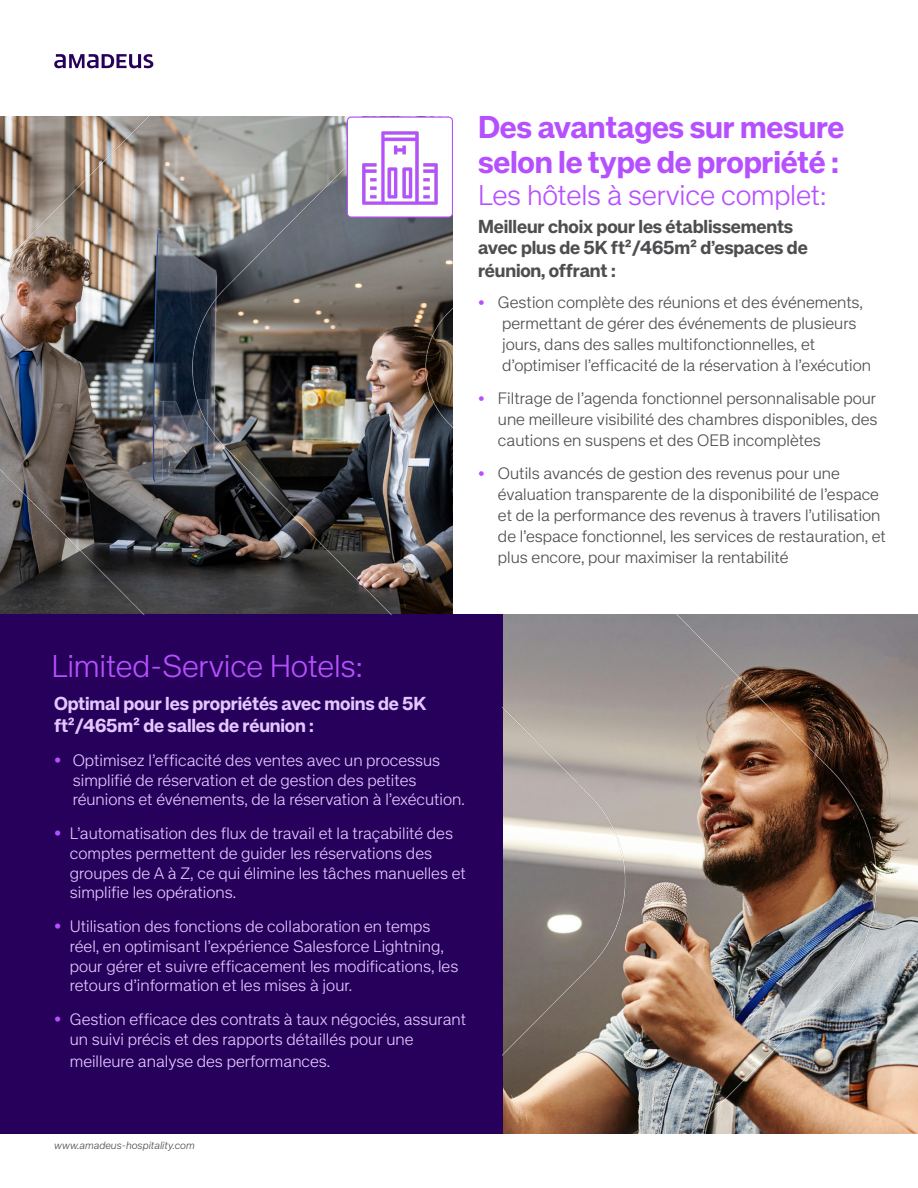
<style>
.page{position:relative;width:918px;height:1188px;background:#fff}
.page>*{position:absolute;margin:0;border:0;box-sizing:border-box;transform-origin:0 0}
.t1{font:700 31.5px/34.8px "Amadeus Neue";letter-spacing:-.01em;color:#b650ff}
.t2{font:300 31.5px "Amadeus Neue";letter-spacing:-.01em;color:#b650ff}
.t3{font:300 28.5px "Amadeus Neue";letter-spacing:-.01em;color:#b650ff}
.t4{font:700 18.75px/21.8px "Amadeus Neue";letter-spacing:-.01em;color:#4e4d50}
.t5{font:700 18.75px/22.5px "Amadeus Neue";letter-spacing:-.01em;color:#e4c7ff}
.t6{font:300 16.5px/19.8px "Amadeus Neue";color:#e4c7ff}
.t7{font:300 16.5px/21px "Amadeus Neue";color:#4e4d50}
.t8{font:italic 300 10.5px "Amadeus Neue";color:#4e4d50}
.s1{font-weight:900;color:#b650ff}
.s2{font-weight:900;font-size:18px;color:#b650ff}
</style>
<div class="page">
<svg style="left:54px;top:54px;width:99px;height:14px"></svg>
<img style="left:0;top:117px;width:453px;height:498px">
<div style="left:0;top:615px;width:503px;height:519px;background:#26005a"></div>
<img style="left:503px;top:615px;width:415px;height:519px">
<img style="left:347px;top:116px;width:106px;height:104px">
<p class="t1" style="left:478px;top:110px;width:368px">Des avantages sur mesure selon le type de propriété :</p>
<p class="t3" style="left:478px;top:179px;width:350px">Les hôtels à service complet:</p>
<p class="t4" style="left:478px;top:216px;width:331px">Meilleur choix pour les établissements avec plus de 5K ft²/465m² d’espaces de réunion, offrant :</p>
<p class="t7" style="left:502px;top:292px;width:371px;text-indent:-24px"><span class="s1">•</span> Gestion complète des réunions et des événements, permettant de gérer des événements de plusieurs jours, dans des salles multifonctionnelles, et d’optimiser l’efficacité de la réservation à l’exécution</p>
<p class="t7" style="left:498px;top:388px;width:381px;text-align:justify;text-indent:-20px"><span class="s1">•</span> Filtrage de l’agenda fonctionnel personnalisable pour une meilleure visibilité des chambres disponibles, des cautions en suspens et des OEB incomplètes</p>
<p class="t7" style="left:498px;top:463px;width:390px;text-indent:-20px"><span class="s1">•</span> Outils avancés de gestion des revenus pour une évaluation transparente de la disponibilité de l’espace et de la performance des revenus à travers l’utilisation de l’espace fonctionnel, les services de restauration, et plus encore, pour maximiser la rentabilité</p>
<p class="t2" style="left:51px;top:649px;width:313px">Limited-Service Hotels:</p>
<p class="t5" style="left:54px;top:692px;width:374px">Optimal pour les propriétés avec moins de 5K ft²/465m² de salles de réunion :</p>
<p class="t6" style="left:73px;top:750px;width:394px;text-indent:-19px"><span class="s2">•</span> Optimisez l’efficacité des ventes avec un processus simplifié de réservation et de gestion des petites réunions et événements, de la réservation à l’exécution.</p>
<p class="t6" style="left:70px;top:824px;width:398px;text-indent:-16px"><span class="s2">•</span> L’automatisation des flux de travail et la traçabilité des comptes permettent de guider les réservations des groupes de A à Z, ce qui élimine les tâches manuelles et simplifie les opérations.</p>
<p class="t6" style="left:70px;top:917px;width:390px;text-indent:-16px"><span class="s2">•</span> Utilisation des fonctions de collaboration en temps réel, en optimisant l’expérience Salesforce Lightning, pour gérer et suivre efficacement les modifications, les retours d’information et les mises à jour.</p>
<p class="t6" style="left:70px;top:1010px;width:398px;text-indent:-16px"><span class="s2">•</span> Gestion efficace des contrats à taux négociés, assurant un suivi précis et des rapports détaillés pour une</p>
<p class="t6" style="left:70px;top:1052px;width:262px">meilleure analyse des performances.</p>
<p class="t8" style="left:54px;top:1140px;width:142px">www.amadeus-hospitality.com</p>
</div>
